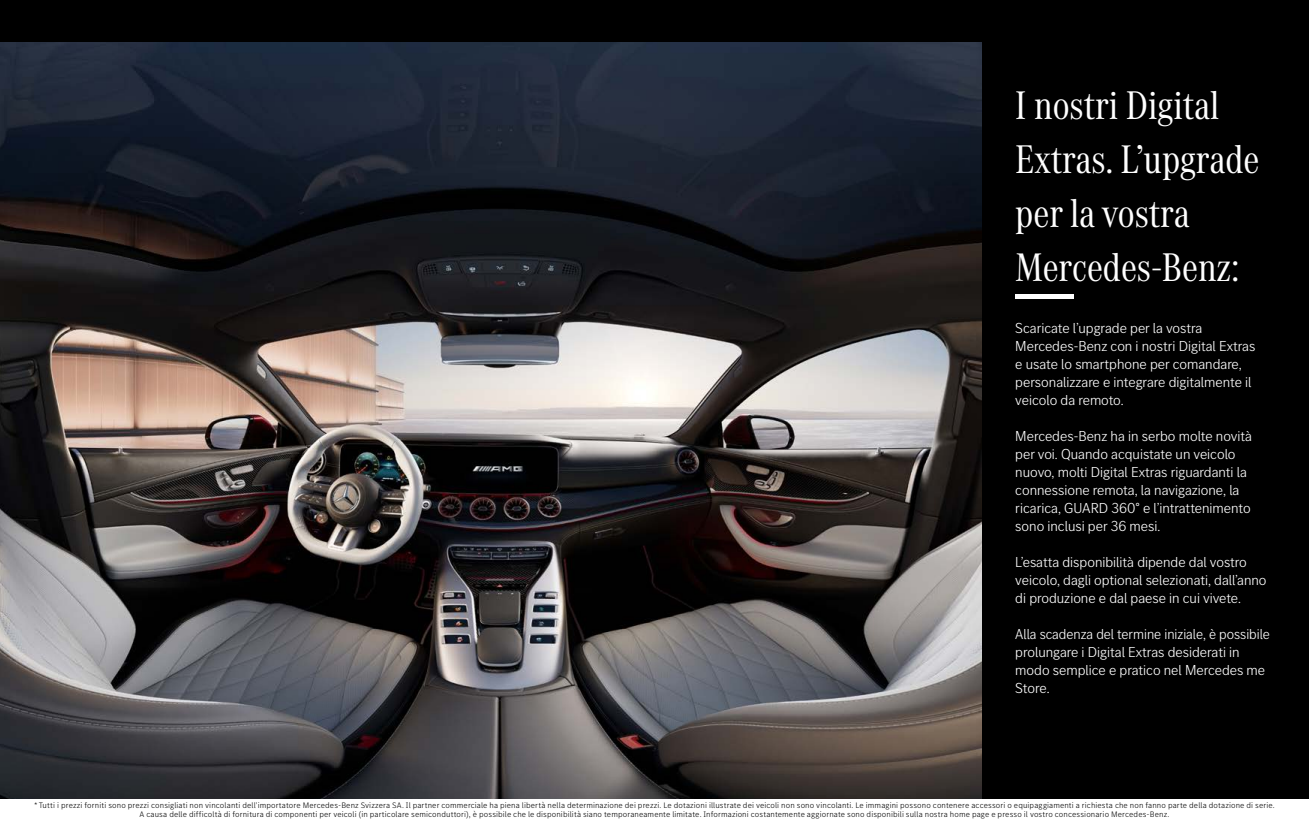
<style>
.page{position:relative;width:1309px;height:820px;background:#fff}
.page>*{position:absolute;margin:0;border:0;box-sizing:border-box;transform-origin:0 0}
.t1{font:41.4px/54px "MB Corpo A Title Cond";color:#fff}
.t2{font:300 15px/18px "MB Corpo S Title";color:#fff}
.t3{font:300 8.2px/8.5px "MB Corpo S Text";letter-spacing:.01em;color:#000;text-align:center}
</style>
<div class="page">
<div style="left:0;top:0;width:1309px;height:43px;background:#000"></div>
<div style="left:0;top:43px;width:1309px;height:777px;background:#000"></div>
<img style="left:0;top:43px;width:982px;height:757px">
<hr style="left:1015px;top:294px;width:59px;height:4px;background:#fff">
<div style="left:0;top:800px;width:1309px;height:20px;background:#fff"></div>
<h1 class="t1" style="left:1015px;top:76px;width:246px">I nostri Digital<br>Extras. L’upgrade per la vostra<br>Mercedes-Benz:</h1>
<p class="t2" style="left:1015px;top:318px;width:242px">Scaricate l’upgrade per la vostra Mercedes-Benz con i nostri Digital Extras e usate lo smartphone per comandare, personalizzare e integrare digitalmente il veicolo da remoto.</p>
<p class="t2" style="left:1015px;top:426px;width:238px">Mercedes-Benz ha in serbo molte novità per voi. Quando acquistate un veicolo nuovo, molti Digital Extras riguardanti la connessione remota, la navigazione, la ricarica, GUARD 360° e l’intrattenimento sono inclusi per 36 mesi.</p>
<p class="t2" style="left:1015px;top:552px;width:253px">L’esatta disponibilità dipende dal vostro veicolo, dagli optional selezionati, dall’anno di produzione e dal paese in cui vivete.</p>
<p class="t2" style="left:1015px;top:624px;width:256px">Alla scadenza del termine iniziale, è possibile prolungare i Digital Extras desiderati in modo semplice e pratico nel Mercedes me Store.</p>
<p class="t3" style="left:34px;top:801px;width:1242px">* Tutti i prezzi forniti sono prezzi consigliati non vincolanti dell’importatore Mercedes-Benz Svizzera SA. Il partner commerciale ha piena libertà nella determinazione dei prezzi. Le dotazioni illustrate dei veicoli non sono vincolanti. Le immagini possono contenere accessori o equipaggiamenti a richiesta che non fanno parte della dotazione di serie.<br>A causa delle difficoltà di fornitura di componenti per veicoli (in particolare semiconduttori), è possibile che le disponibilità siano temporaneamente limitate. Informazioni costantemente aggiornate sono disponibili sulla nostra home page e presso il vostro concessionario Mercedes-Benz.</p>
</div>
